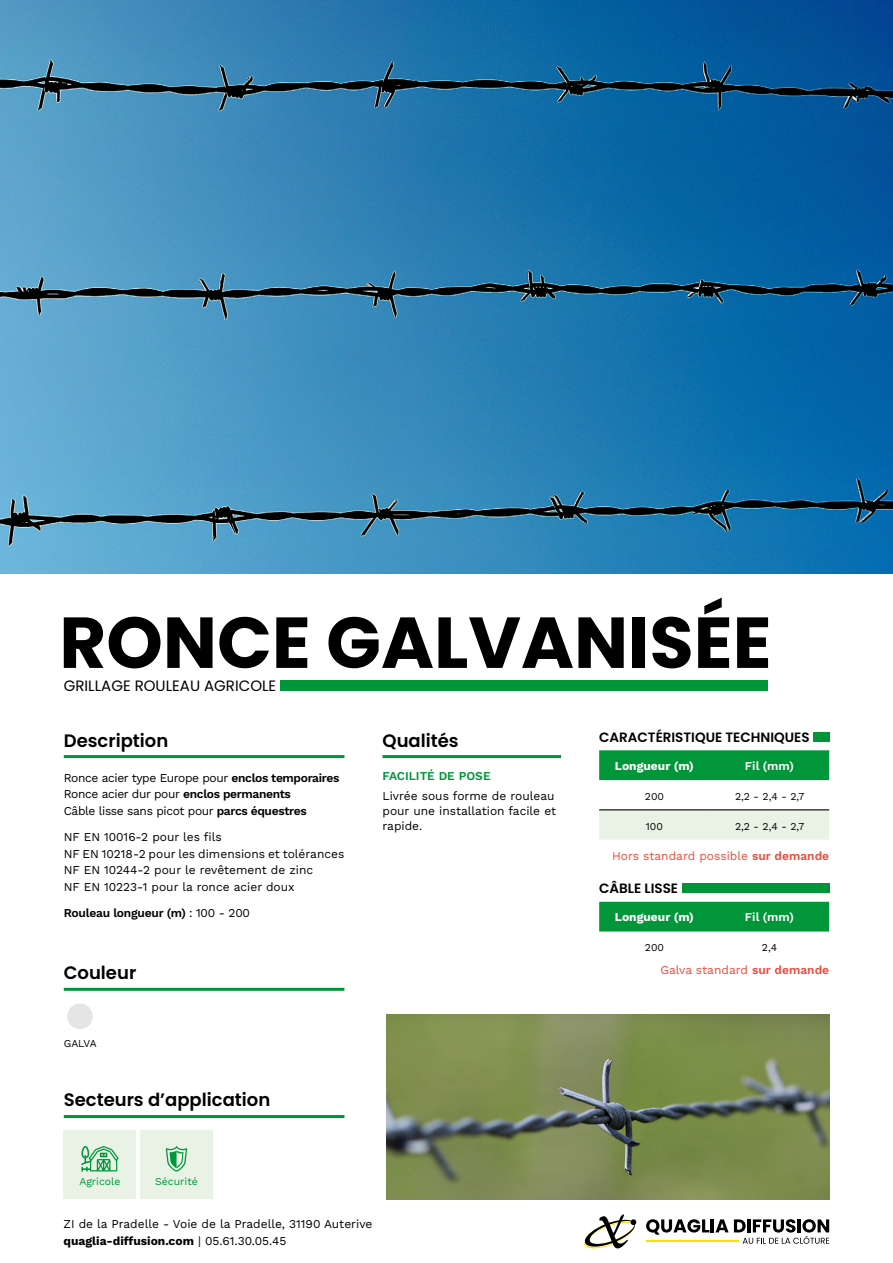
<style>
.page{position:relative;width:893px;height:1263px;background:#fff}
.page>*{position:absolute;margin:0;border:0;box-sizing:border-box;transform-origin:0 0}
.t1{font:700 72px "Poppins";color:#000}
.t2{font:600 18px "Poppins";color:#000}
.t3{font:15px "Poppins";color:#000}
.t4{font:600 13.5px "Poppins";color:#000}
.t5{font:12px/16.5px "Work Sans";color:#000}
.t6{font:12px/16.5px "Work Sans";letter-spacing:-.03em;color:#000}
.t7{font:12px "Work Sans";color:#e84d3d}
.t8{font:600 12px "Work Sans";letter-spacing:-.02em;color:#000}
.t9{font:700 12px "Work Sans";color:#fff}
.t10{font:600 12px "Work Sans";color:#fff}
.t11{font:600 12px "Work Sans";color:#009639}
.t12{font:10.5px "Work Sans";color:#000}
.t13{font:10.5px "Work Sans";color:#009639}
.s1{font-weight:600}
.s2{font-weight:400}
.s3{font-weight:700}
</style>
<div class="page">
<svg style="left:646px;top:1219px;width:183px;height:25px"></svg>
<svg style="left:584px;top:1214px;width:53px;height:35px"></svg>
<hr style="left:646px;top:1240px;width:93px;height:1px;background:#ffde00">
<img style="left:0;top:0;width:893px;height:574px">
<hr style="left:382px;top:755px;width:179px;height:3px;background:#009539">
<hr style="left:64px;top:755px;width:280px;height:3px;background:#009539">
<hr style="left:64px;top:1115px;width:280px;height:3px;background:#009539">
<div style="left:281px;top:680px;width:487px;height:11px;background:#009539"></div>
<hr style="left:64px;top:988px;width:280px;height:3px;background:#009539">
<div style="left:67px;top:1003px;width:26px;height:26px;background:#e5e5e5;border-radius:50%"></div>
<div style="left:599px;top:750px;width:230px;height:30px;background:#009639"></div>
<div style="left:599px;top:810px;width:230px;height:30px;background:#e8f2e5"></div>
<hr style="left:599px;top:809px;width:111px;height:1px;background:#000">
<hr style="left:710px;top:809px;width:119px;height:1px;background:#000">
<div style="left:813px;top:732px;width:16px;height:10px;background:#009539"></div>
<div style="left:64px;top:1131px;width:72px;height:68px;background:#e8f2e5"></div>
<div style="left:140px;top:1131px;width:73px;height:68px;background:#e8f2e5"></div>
<svg style="left:81px;top:1146px;width:38px;height:25px"></svg>
<svg style="left:166px;top:1146px;width:21px;height:25px"></svg>
<div style="left:599px;top:902px;width:230px;height:29px;background:#009639"></div>
<div style="left:682px;top:883px;width:147px;height:10px;background:#009539"></div>
<img style="left:387px;top:1015px;width:442px;height:184px">
<h1 class="t1" style="left:59px;top:601px;width:714px">RONCE GALVANISÉE</h1>
<p class="t3" style="left:64px;top:677px;width:214px">GRILLAGE ROULEAU AGRICOLE</p>
<h2 class="t2" style="left:64px;top:730px;width:106px">Description</h2>
<h2 class="t2" style="left:382px;top:730px;width:78px">Qualités</h2>
<p class="t6" style="left:64px;top:769px;width:277px">Ronce acier type Europe pour <span class="s1">enclos temporaires<br></span>Ronce acier dur pour <span class="s1">enclos permanents<br></span>Câble lisse sans picot pour <span class="s1">parcs équestres</span></p>
<p class="t5" style="left:64px;top:828px;width:282px">NF EN 10016-2 pour les fils<br>NF EN 10218-2 pour les dimensions et tolérances NF EN 10244-2 pour le revêtement de zinc<br>NF EN 10223-1 pour la ronce acier doux</p>
<p class="t11" style="left:382px;top:769px;width:110px">FACILITÉ DE POSE</p>
<p class="t5" style="left:382px;top:787px;width:175px;line-height:15px">Livrée sous forme de rouleau pour une installation facile et rapide.</p>
<p class="t4" style="left:599px;top:729px;width:212px">CARACTÉRISTIQUE TECHNIQUES</p>
<p class="t9" style="left:615px;top:759px;width:81px">Longueur (m)</p>
<p class="t10" style="left:745px;top:759px;width:51px">Fil (mm)</p>
<p class="t12" style="left:645px;top:788px;width:21px">200</p>
<p class="t12" style="left:735px;top:788px;width:71px">2,2 - 2,4 - 2,7</p>
<p class="t12" style="left:646px;top:818px;width:19px">100</p>
<p class="t12" style="left:735px;top:818px;width:71px">2,2 - 2,4 - 2,7</p>
<p class="t7" style="left:612px;top:847px;width:218px">Hors standard possible <span class="s1">sur demande</span></p>
<p class="t4" style="left:599px;top:881px;width:80px">CÂBLE LISSE</p>
<p class="t8" style="left:64px;top:906px;width:188px">Rouleau longueur (m) <span class="s2">: 100 - 200</span></p>
<p class="t9" style="left:615px;top:910px;width:81px">Longueur (m)</p>
<p class="t10" style="left:745px;top:910px;width:51px">Fil (mm)</p>
<p class="t12" style="left:645px;top:940px;width:21px">200</p>
<p class="t12" style="left:762px;top:940px;width:17px">2,4</p>
<h2 class="t2" style="left:64px;top:962px;width:74px">Couleur</h2>
<p class="t12" style="left:64px;top:1036px;width:34px">GALVA</p>
<h2 class="t2" style="left:64px;top:1089px;width:208px">Secteurs d’application</h2>
<p class="t13" style="left:79px;top:1174px;width:43px">Agricole</p>
<p class="t13" style="left:155px;top:1174px;width:44px">Sécurité</p>
<p class="t5" style="left:63px;top:1215px;width:311px">ZI de la Pradelle - Voie de la Pradelle, 31190 Auterive <span class="s3">quaglia-diffusion.com</span> | 05.61.30.05.45</p>
<p class="t7" style="left:660px;top:961px;width:170px">Galva standard <span class="s1">sur demande</span></p>
</div>
